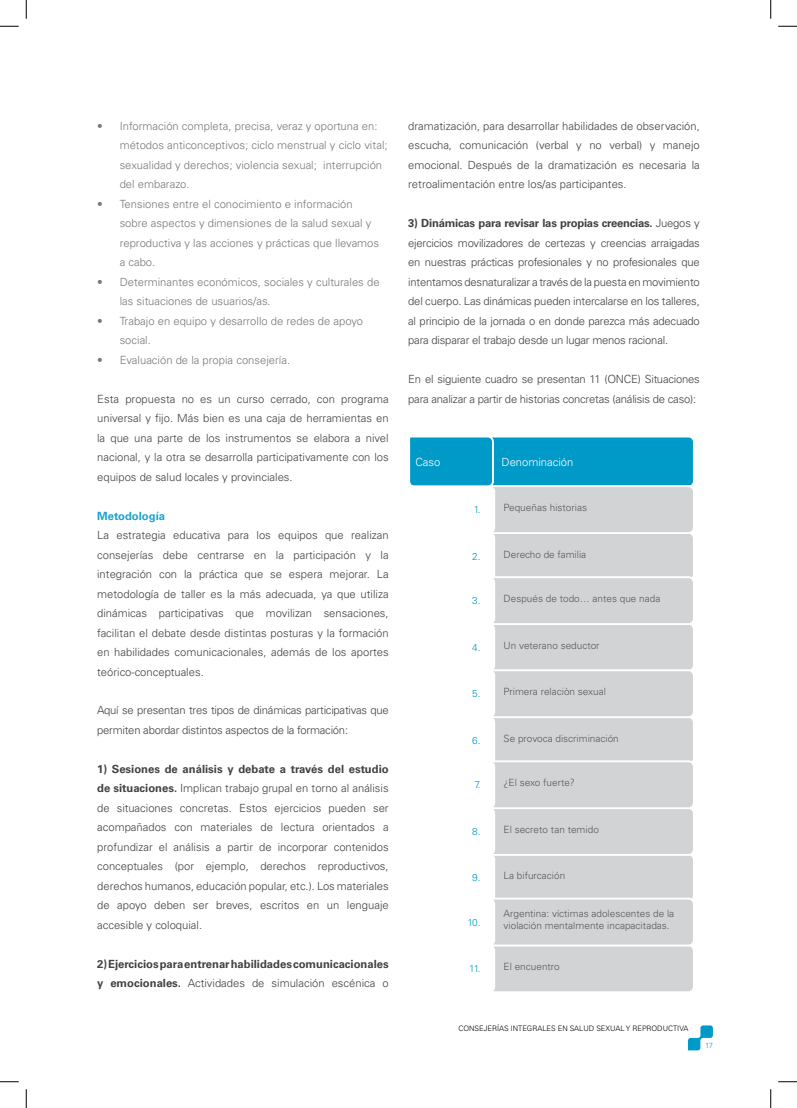
<style>
.page{position:relative;width:797px;height:1108px;background:#fff}
.page>*{position:absolute;margin:0;border:0;box-sizing:border-box;transform-origin:0 0}
.t1{font:300 11.25px/19.5px "Univers LT Std";letter-spacing:-.02em;color:#414142;text-align:justify}
.t2{font:300 11.25px/19.5px "Univers LT Std";color:#77787b}
.t3{font:700 11.25px/19.5px "Univers LT Std";color:#414142}
.t4{font:300 11.25px "Univers LT Std";color:#fff}
.t5{font:700 11.25px "Univers LT Std";color:#1aa4ce}
.t6{font:300 10px/12px "Univers LT Std";color:#58595b}
.t7{font:300 10px "Univers LT Std";color:#009ac8}
.t8{font:300 7.5px "Univers LT Std";color:#000}
.t9{font:300 7.5px "Univers LT Std";color:#009ac8}
.s1{font-weight:700}
.s2{font-weight:300}
</style>
<div class="page">
<svg style="left:688px;top:1025px;width:25px;height:25px"></svg>
<svg style="left:410px;top:437px;width:283px;height:555px"></svg>
<svg style="left:0;top:25px;width:19px;height:2px"></svg>
<svg style="left:778px;top:25px;width:19px;height:2px"></svg>
<svg style="left:0;top:1081px;width:19px;height:1px"></svg>
<svg style="left:778px;top:1081px;width:19px;height:1px"></svg>
<svg style="left:25px;top:0;width:2px;height:19px"></svg>
<svg style="left:25px;top:1089px;width:2px;height:19px"></svg>
<svg style="left:770px;top:0;width:1px;height:19px"></svg>
<svg style="left:770px;top:1089px;width:1px;height:19px"></svg>
<p class="t2" style="left:120px;top:116px;width:269px;text-indent:-22px">• Información completa, precisa, veraz y oportuna en: métodos anticonceptivos; ciclo menstrual y ciclo vital; sexualidad y derechos; violencia sexual; interrupción del embarazo.</p>
<p class="t2" style="left:120px;top:194px;width:261px;text-indent:-22px">• Tensiones entre el conocimiento e información sobre aspectos y dimensiones de la salud sexual y reproductiva y las acciones y prácticas que llevamos a cabo.</p>
<p class="t2" style="left:120px;top:272px;width:261px;text-indent:-22px">• Determinantes económicos, sociales y culturales de las situaciones de usuarios/as.</p>
<p class="t2" style="left:120px;top:311px;width:245px;text-indent:-22px">• Trabajo en equipo y desarrollo de redes de apoyo social.</p>
<p class="t2" style="left:97px;top:350px;width:194px">• Evaluación de la propia consejería.</p>
<p class="t1" style="left:97px;top:389px;width:293px">Esta propuesta no es un curso cerrado, con programa universal y fijo. Más bien es una caja de herramientas en la que una parte de los instrumentos se elabora a nivel nacional, y la otra se desarrolla participativamente con los equipos de salud locales y provinciales.</p>
<p class="t5" style="left:97px;top:509px;width:69px">Metodología</p>
<p class="t1" style="left:97px;top:525px;width:293px">La estrategia educativa para los equipos que realizan consejerías debe centrarse en la participación y la integración con la práctica que se espera mejorar. La metodología de taller es la más adecuada, ya que utiliza dinámicas participativas que movilizan sensaciones, facilitan el debate desde distintas posturas y la formación en habilidades comunicacionales, además de los aportes teórico-conceptuales.</p>
<p class="t1" style="left:97px;top:701px;width:293px">Aquí se presentan tres tipos de dinámicas participativas que permiten abordar distintos aspectos de la formación:</p>
<p class="t1" style="left:97px;top:759px;width:293px"><span class="s1">1) Sesiones de análisis y debate a través del estudio de situaciones.</span> Implican trabajo grupal en torno al análisis de situaciones concretas. Estos ejercicios pueden ser acompañados con materiales de lectura orientados a profundizar el análisis a partir de incorporar contenidos conceptuales (por ejemplo, derechos reproductivos, derechos humanos, educación popular, etc.). Los materiales de apoyo deben ser breves, escritos en un lenguaje accesible y coloquial.</p>
<p class="t3" style="left:97px;top:954px;width:293px">2) Ejercicios para entrenar habilidades comunicacionales y emocionales. <span class="s2">Actividades de simulación escénica o</span></p>
<p class="t1" style="left:408px;top:116px;width:293px">dramatización, para desarrollar habilidades de observación, escucha, comunicación (verbal y no verbal) y manejo emocional. Después de la dramatización es necesaria la retroalimentación entre los/as participantes.</p>
<p class="t1" style="left:408px;top:213px;width:293px"><span class="s1">3) Dinámicas para revisar las propias creencias.</span> Juegos y ejercicios movilizadores de certezas y creencias arraigadas en nuestras prácticas profesionales y no profesionales que intentamos desnaturalizar a través de la puesta en movimiento del cuerpo. Las dinámicas pueden intercalarse en los talleres, al principio de la jornada o en donde parezca más adecuado para disparar el trabajo desde un lugar menos racional.</p>
<p class="t1" style="left:408px;top:369px;width:293px">En el siguiente cuadro se presentan 11 (ONCE) Situaciones para analizar a partir de historias concretas (análisis de caso):</p>
<p class="t4" style="left:415px;top:455px;width:27px">Caso</p>
<p class="t4" style="left:501px;top:455px;width:73px">Denominación</p>
<p class="t7" style="left:473px;top:503px;width:8px">1.</p>
<p class="t6" style="left:503px;top:501px;width:85px">Pequeñas historias</p>
<p class="t7" style="left:472px;top:550px;width:10px">2.</p>
<p class="t6" style="left:503px;top:548px;width:84px">Derecho de familia</p>
<p class="t7" style="left:472px;top:594px;width:10px">3.</p>
<p class="t6" style="left:503px;top:592px;width:158px">Después de todo… antes que nada</p>
<p class="t7" style="left:472px;top:641px;width:10px">4.</p>
<p class="t6" style="left:503px;top:639px;width:97px">Un veterano seductor</p>
<p class="t7" style="left:472px;top:687px;width:10px">5.</p>
<p class="t6" style="left:503px;top:685px;width:104px">Primera relaciòn sexual</p>
<p class="t7" style="left:472px;top:734px;width:10px">6.</p>
<p class="t6" style="left:503px;top:732px;width:117px">Se provoca discriminación</p>
<p class="t7" style="left:474px;top:778px;width:8px">7.</p>
<p class="t6" style="left:503px;top:776px;width:73px">¿El sexo fuerte?</p>
<p class="t7" style="left:472px;top:825px;width:10px">8.</p>
<p class="t6" style="left:503px;top:823px;width:97px">El secreto tan temido</p>
<p class="t7" style="left:472px;top:871px;width:10px">9.</p>
<p class="t6" style="left:503px;top:869px;width:63px">La bifurcación</p>
<p class="t7" style="left:467px;top:916px;width:15px">10.</p>
<p class="t6" style="left:503px;top:907px;width:172px">Argentina: víctimas adolescentes de la violación mentalmente incapacitadas.</p>
<p class="t7" style="left:469px;top:962px;width:13px">11.</p>
<p class="t6" style="left:503px;top:960px;width:58px">El encuentro</p>
<p class="t8" style="left:458px;top:1024px;width:232px">CONSEJERÍAS INTEGRALES EN SALUD SEXUAL Y REPRODUCTIVA</p>
<p class="t9" style="left:705px;top:1040px;width:9px">17</p>
</div>
